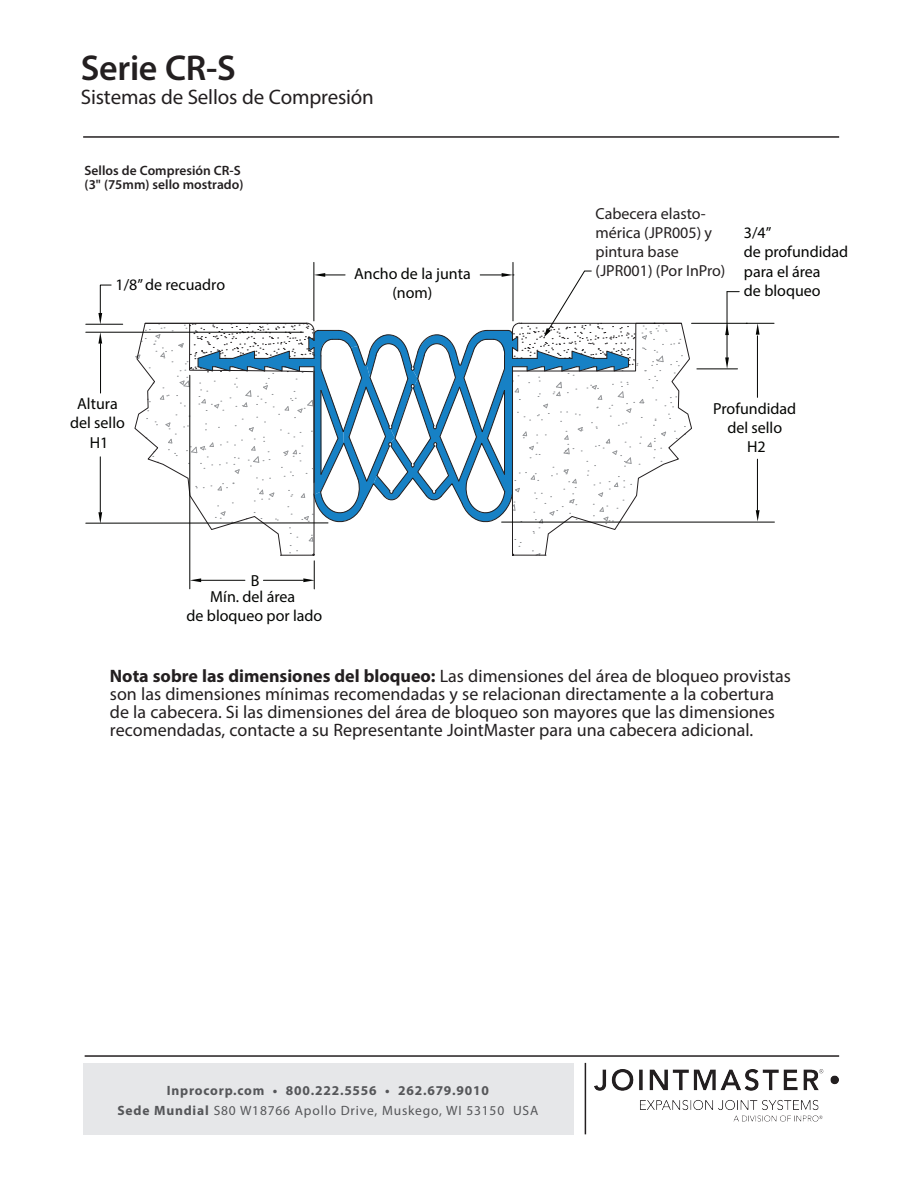
<style>
.page{position:relative;width:918px;height:1188px;background:#fff}
.page>*{position:absolute;margin:0;border:0;box-sizing:border-box;transform-origin:0 0}
.suggested_spec_heade{font:600 36px "Myriad Pro";letter-spacing:-.01em;color:#231f20}
.suggested_spec_heade-2{font:21px "Myriad Pro";letter-spacing:-.01em;color:#231f20}
.t1{font:18px/18px "Myriad Pro";color:#231f20}
.t2{font:16.05px/19.2px "Myriad Pro";color:#040503;text-align:center}
.t3{font:16.05px/19.2px "Myriad Pro";color:#231f20}
.t4{font:16.05px "Myriad Pro";color:#050504}
.t5{font:700 13.5px/19.5px "Myriad Pro";letter-spacing:.06em;color:#555659;text-align:center}
.t6{font:600 13.5px "Myriad Pro";color:#231f20}
.s1{font-weight:700}
.s2{font-weight:400}
</style>
<div class="page">
<hr style="left:83px;top:136px;width:756px;height:2px;background:#231f20">
<hr style="left:85px;top:1055px;width:754px;height:2px;background:#231f20">
<div style="left:83px;top:1063px;width:490px;height:72px;background:#e6e7e9"></div>
<img style="left:595px;top:1069px;width:243px;height:52px">
<hr style="left:585px;top:1063px;width:1px;height:71px;background:#231f20">
<hr style="left:502px;top:522px;width:272px;height:1px;background:#040503">
<hr style="left:692px;top:323px;width:82px;height:1px;background:#040503">
<hr style="left:757px;top:459px;width:1px;height:51px;background:#040503">
<hr style="left:757px;top:336px;width:1px;height:61px;background:#040503">
<svg style="left:756px;top:510px;width:4px;height:12px"></svg>
<svg style="left:756px;top:323px;width:4px;height:12px"></svg>
<hr style="left:86px;top:332px;width:217px;height:1px;background:#040503">
<hr style="left:86px;top:523px;width:242px;height:1px;background:#040503">
<hr style="left:100px;top:344px;width:1px;height:49px;background:#040503">
<hr style="left:100px;top:457px;width:1px;height:55px;background:#040503">
<svg style="left:98px;top:332px;width:4px;height:12px"></svg>
<svg style="left:98px;top:512px;width:4px;height:12px"></svg>
<hr style="left:86px;top:324px;width:37px;height:1px;background:#040503">
<svg style="left:98px;top:284px;width:14px;height:40px"></svg>
<hr style="left:313px;top:262px;width:1px;height:59px;background:#040503">
<hr style="left:513px;top:262px;width:1px;height:59px;background:#040503">
<hr style="left:697px;top:368px;width:41px;height:1px;background:#040503">
<svg style="left:134px;top:270px;width:558px;height:319px"></svg>
<svg style="left:725px;top:324px;width:4px;height:11px"></svg>
<svg style="left:725px;top:357px;width:4px;height:12px"></svg>
<hr style="left:727px;top:292px;width:1px;height:67px;background:#040503">
<svg style="left:727px;top:291px;width:12px;height:1px"></svg>
<p class="suggested_spec_heade" style="left:81px;top:45px;width:156px">Serie CR-S</p>
<p class="suggested_spec_heade-2" style="left:81px;top:84px;width:295px">Sistemas de Sellos de Compresión</p>
<p class="t6" style="left:85px;top:162px;width:158px">Sellos de Compresión CR-S</p>
<p class="t6" style="left:85px;top:175px;width:160px">(3" (75mm) sello mostrado)</p>
<p class="t4" style="left:115px;top:275px;width:111px">1/8” de recuadro</p>
<p class="t2" style="left:70px;top:394px;width:56px">Altura del sello<br>H1</p>
<p class="t2" style="left:354px;top:264px;width:118px">Ancho de la junta (nom)</p>
<p class="t2" style="left:210px;top:572px;width:87px;line-height:15.9px">B<br>Mín. del área</p>
<p class="t2" style="left:187px;top:606px;width:137px">de bloqueo por lado</p>
<p class="t3" style="left:596px;top:203px;width:131px">Cabecera elasto&shy;mérica (JPR005) y pintura base (JPR001) (Por InPro)</p>
<p class="t2" style="left:744px;top:223px;width:106px;text-align:left">3/4”<br>de profundidad para el área<br>de bloqueo</p>
<p class="t2" style="left:713px;top:399px;width:84px">Profundidad del sello<br>H2</p>
<p class="t1" style="left:110px;top:667px;width:683px"><span class="s1">Nota sobre las dimensiones del bloqueo:</span> Las dimensiones del área de bloqueo provistas son las dimensiones mínimas recomendadas y se relacionan directamente a la cobertura de la cabecera. Si las dimensiones del área de bloqueo son mayores que las dimensiones recomendadas, contacte a su Representante JointMaster para una cabecera adicional.</p>
<p class="t5" style="left:117px;top:1081px;width:422px">Inprocorp.com • 800.222.5556 • 262.679.9010<br>Sede Mundial <span class="s2">S80 W18766 Apollo Drive, Muskego, WI 53150 USA</span></p>
</div>
